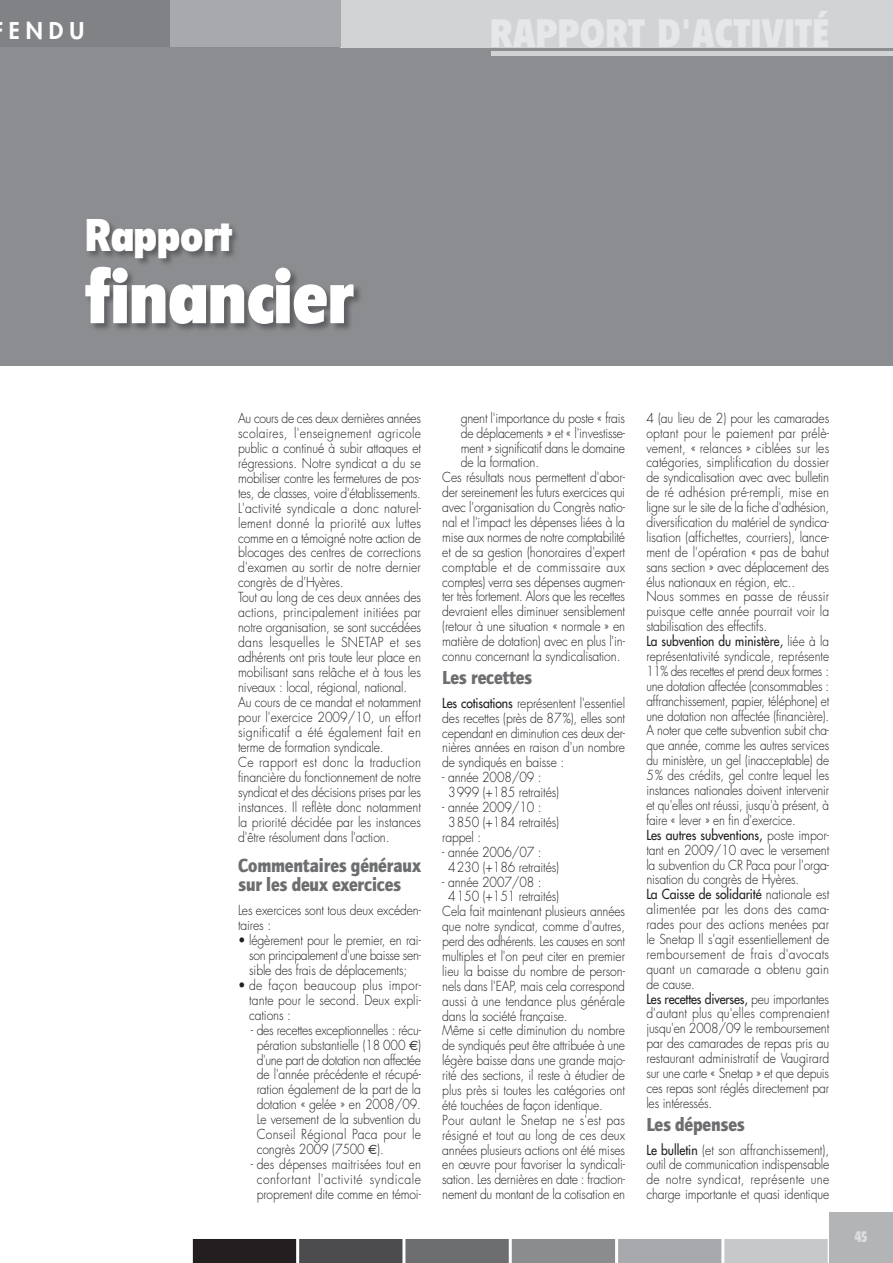
<style>
.page{position:relative;width:893px;height:1263px;background:#fff}
.page>*{position:absolute;margin:0;border:0;box-sizing:border-box;transform-origin:0 0}
.t1{font:900 condensed 78px "Flyer";letter-spacing:-.005em;color:#fff}
.t2{font:900 condensed 45px "Flyer";letter-spacing:-.005em;color:#fff}
.t3{font:900 condensed 39px "Flyer";letter-spacing:.01em;color:#e6e7e8}
.t4{font:800 22.5px "Futura";color:#fff}
.t5{font:900 19.5px/19.8px "Quay Itc T";letter-spacing:-.01em;color:#6d6e70;scale:.9 1}
.t6{font:900 condensed 15px "Flyer";color:#dcddde;scale:.9 1}
.t7{font:300 13.5px/14.9px "Futura";letter-spacing:-.01em;color:#231f20;scale:.9 1}
.t8{font:300 13.5px "Futura";letter-spacing:.015em;color:#231f20;scale:.9 1}
.t9{font:300 13.5px "Futura";letter-spacing:.02em;color:#231f20;scale:.9 1}
.s1{font-family:"Euro Sans";font-weight:400}
.s2{font-weight:400}
</style>
<div class="page">
<div style="left:0;top:47px;width:893px;height:319px;background:#8b8d90"></div>
<img style="left:88px;top:221px;width:272px;height:109px">
<svg style="left:192px;top:1239px;width:636px;height:24px"></svg>
<div style="left:340px;top:0;width:553px;height:48px;background:#d1d3d4"></div>
<div style="left:0;top:0;width:170px;height:47px;background:#808285"></div>
<div style="left:170px;top:0;width:170px;height:47px;background:#a7a9ac"></div>
<hr style="left:492px;top:51px;width:401px;height:4px;background:#d1d3d4">
<div style="left:829px;top:1212px;width:64px;height:51px;background:#b2b4b6"></div>
<h3 class="t4" style="left:9px;top:20px;width:77px">ENDU</h3>
<h3 class="t3" style="left:490px;top:20px;width:340px">RAPPORT D'ACTIVITÉ</h3>
<h2 class="t2" style="left:85px;top:219px;width:149px">Rapport</h2>
<h1 class="t1" style="left:85px;top:268px;width:270px">financier</h1>
<p class="t7" style="left:238px;top:411px;width:205px">Au cours de ces deux dernières années scolaires, l'enseignement agricole public a continué à subir attaques et régressions. Notre syndicat a du se mobiliser contre les fermetures de pos&shy;tes, de classes, voire d'établissements.<br>L'activité syndicale a donc naturel&shy;lement donné la priorité aux luttes comme en a témoigné notre action de blocages des centres de corrections d'examen au sortir de notre dernier congrès de d'Hyères.<br>Tout au long de ces deux années des actions, principalement initiées par notre organisation, se sont succédées dans lesquelles le SNETAP et ses adhérents ont pris toute leur place en mobilisant sans relâche et à tous les niveaux : local, régional, national.<br>Au cours de ce mandat et notamment pour l'exercice 2009/10, un effort significatif a été également fait en terme de formation syndicale.<br>Ce rapport est donc la traduction financière du fonctionnement de notre syndicat et des décisions prises par les instances. Il reflète donc notamment la priorité décidée par les instances d'être résolument dans l'action.</p>
<h3 class="t5" style="left:238px;top:856px;width:205px">Commentaires généraux sur les deux exercices</h3>
<p class="t7" style="left:238px;top:903px;width:205px">Les exercices sont tous deux excéden&shy;taires :</p>
<p class="t7" style="left:249px;top:933px;width:192px;text-align:justify;text-indent:-11px">• légèrement pour le premier, en rai&shy;son principalement d'une baisse sen&shy;sible des frais de déplacements;</p>
<p class="t7" style="left:249px;top:978px;width:192px;text-align:justify;text-indent:-11px">• de façon beaucoup plus impor&shy;tante pour le second. Deux expli&shy;cations :</p>
<p class="t7" style="left:257px;top:1023px;width:184px;text-align:justify;text-indent:-6px">- des recettes exceptionnelles : récu&shy;pération substantielle (18 000 <span class="s1">€</span>) d'une part de dotation non affectée de l'année précédente et récupé&shy;ration également de la part de la dotation « gelée » en 2008/09.<br>Le versement de la subvention du Conseil Régional Paca pour le congrès 2009 (7500 <span class="s1">€</span>).</p>
<p class="t7" style="left:251px;top:1158px;width:190px;text-align:center">- des dépenses maitrisées tout en confortant l'activité syndicale proprement dite comme en témoi-</p>
<p class="t7" style="left:461px;top:412px;width:184px">gnent l'importance du poste « frais</p>
<p class="t7" style="left:461px;top:426px;width:184px">de déplacements » et « l'investisse-</p>
<p class="t7" style="left:461px;top:441px;width:184px">ment » significatif dans le domaine</p>
<p class="t7" style="left:461px;top:456px;width:89px">de la formation.</p>
<p class="t7" style="left:442px;top:471px;width:205px">Ces résultats nous permettent d'abor-</p>
<p class="t7" style="left:442px;top:486px;width:205px">der sereinement les futurs exercices qui</p>
<p class="t7" style="left:442px;top:501px;width:205px">avec l'organisation du Congrès natio-</p>
<p class="t7" style="left:442px;top:516px;width:205px">nal et l'impact les dépenses liées à la</p>
<p class="t7" style="left:442px;top:531px;width:205px">mise aux normes de notre comptabilité</p>
<p class="t7" style="left:442px;top:546px;width:205px">et de sa gestion (honoraires d'expert</p>
<p class="t9" style="left:442px;top:560px;width:205px">comptable et de commissaire aux</p>
<p class="t7" style="left:442px;top:575px;width:205px">comptes) verra ses dépenses augmen-</p>
<p class="t7" style="left:442px;top:590px;width:205px">ter très fortement. Alors que les recettes</p>
<p class="t7" style="left:442px;top:605px;width:205px">devraient elles diminuer sensiblement</p>
<p class="t7" style="left:442px;top:620px;width:205px">(retour à une situation « normale » en</p>
<p class="t7" style="left:442px;top:635px;width:205px">matière de dotation) avec en plus l'in-</p>
<p class="t7" style="left:442px;top:650px;width:199px">connu concernant la syndicalisation.</p>
<h3 class="t5" style="left:442px;top:669px;width:102px">Les recettes</h3>
<p class="t7" style="left:442px;top:697px;width:205px;text-align:justify"><span class="s2">Les cotisations</span> représentent l'essentiel des recettes (près de 87 %), elles sont cependant en diminution ces deux der&shy;nières années en raison d'un nombre de syndiqués en baisse :</p>
<p class="t7" style="left:448px;top:771px;width:125px;text-indent:-6px">- année 2008/09 :<br>3 999 (+185 retraités)</p>
<p class="t7" style="left:442px;top:801px;width:112px">- année 2009/10 :</p>
<p class="t7" style="left:448px;top:816px;width:125px">3 850 (+184 retraités)</p>
<p class="t7" style="left:442px;top:831px;width:45px">rappel :</p>
<p class="t7" style="left:448px;top:845px;width:125px;text-indent:-6px">- année 2006/07 :<br>4 230 (+186 retraités)</p>
<p class="t7" style="left:442px;top:875px;width:112px">- année 2007/08 :</p>
<p class="t7" style="left:448px;top:890px;width:125px">4 150 (+151 retraités)</p>
<p class="t7" style="left:442px;top:905px;width:205px">Cela fait maintenant plusieurs années</p>
<p class="t7" style="left:442px;top:920px;width:205px">que notre syndicat, comme d'autres,</p>
<p class="t7" style="left:442px;top:935px;width:205px">perd des adhérents. Les causes en sont</p>
<p class="t7" style="left:442px;top:950px;width:205px">multiples et l'on peut citer en premier</p>
<p class="t7" style="left:442px;top:965px;width:205px">lieu la baisse du nombre de person-</p>
<p class="t7" style="left:442px;top:979px;width:205px">nels dans l'EAP, mais cela correspond</p>
<p class="t7" style="left:442px;top:994px;width:205px">aussi à une tendance plus générale</p>
<p class="t7" style="left:442px;top:1009px;width:141px">dans la société française.</p>
<p class="t7" style="left:442px;top:1024px;width:205px">Même si cette diminution du nombre</p>
<p class="t7" style="left:442px;top:1039px;width:205px">de syndiqués peut être attribuée à une</p>
<p class="t7" style="left:442px;top:1054px;width:205px">légère baisse dans une grande majo-</p>
<p class="t7" style="left:442px;top:1069px;width:205px">rité des sections, il reste à étudier de</p>
<p class="t7" style="left:442px;top:1084px;width:205px">plus près si toutes les catégories ont</p>
<p class="t7" style="left:442px;top:1099px;width:180px">été touchées de façon identique.</p>
<p class="t8" style="left:442px;top:1113px;width:205px">Pour autant le Snetap ne s'est pas</p>
<p class="t7" style="left:442px;top:1128px;width:205px">résigné et tout au long de ces deux</p>
<p class="t7" style="left:442px;top:1143px;width:205px">années plusieurs actions ont été mises</p>
<p class="t7" style="left:442px;top:1158px;width:205px">en œuvre pour favoriser la syndicali-</p>
<p class="t7" style="left:442px;top:1173px;width:205px">sation. Les dernières en date : fraction-</p>
<p class="t7" style="left:442px;top:1188px;width:205px">nement du montant de la cotisation en</p>
<p class="t7" style="left:646px;top:412px;width:205px">4 (au lieu de 2) pour les camarades optant pour le paiement par prélè&shy;vement, « relances » ciblées sur les catégories, simplification du dossier de syndicalisation avec avec bulletin de ré adhésion pré-rempli, mise en ligne sur le site de la fiche d'adhésion, diversification du matériel de syndica&shy;lisation (affichettes, courriers), lance&shy;ment de l'opération « pas de bahut sans section » avec déplacement des élus nationaux en région, etc..<br>Nous sommes en passe de réussir puisque cette année pourrait voir la stabilisation des effectifs.<br><span class="s2">La subvention du ministère,</span> liée à la représentativité syndicale, représente 11% des recettes et prend deux formes : une dotation affectée (consommables : affranchissement, papier, téléphone) et une dotation non affectée (financière).<br>A noter que cette subvention subit cha&shy;que année, comme les autres services du ministère, un gel (inacceptable) de 5 % des crédits, gel contre lequel les instances nationales doivent intervenir et qu'elles ont réussi, jusqu'à présent, à faire « lever » en fin d'exercice.<br><span class="s2">Les autres subventions,</span> poste impor&shy;tant en 2009/10 avec le versement la subvention du CR Paca pour l'orga&shy;nisation du congrès de Hyères.<br><span class="s2">La Caisse de solidarité</span> nationale est alimentée par les dons des cama&shy;rades pour des actions menées par le Snetap Il s'agit essentiellement de remboursement de frais d'avocats quant un camarade a obtenu gain de cause.<br><span class="s2">Les recettes diverses,</span> peu importantes d'autant plus qu'elles comprenaient jusqu'en 2008/09 le remboursement par des camarades de repas pris au restaurant administratif de Vaugirard sur une carte « Snetap » et que depuis ces repas sont réglés directement par les intéressés.</p>
<h3 class="t5" style="left:646px;top:1115px;width:111px">Les dépenses</h3>
<p class="t7" style="left:646px;top:1143px;width:205px;text-align:justify"><span class="s2">Le bulletin</span> (et son affranchissement), outil de communication indispensable de notre syndicat, représente une charge importante et quasi identique</p>
<p class="t6" style="left:855px;top:1231px;width:16px">45</p>
</div>
